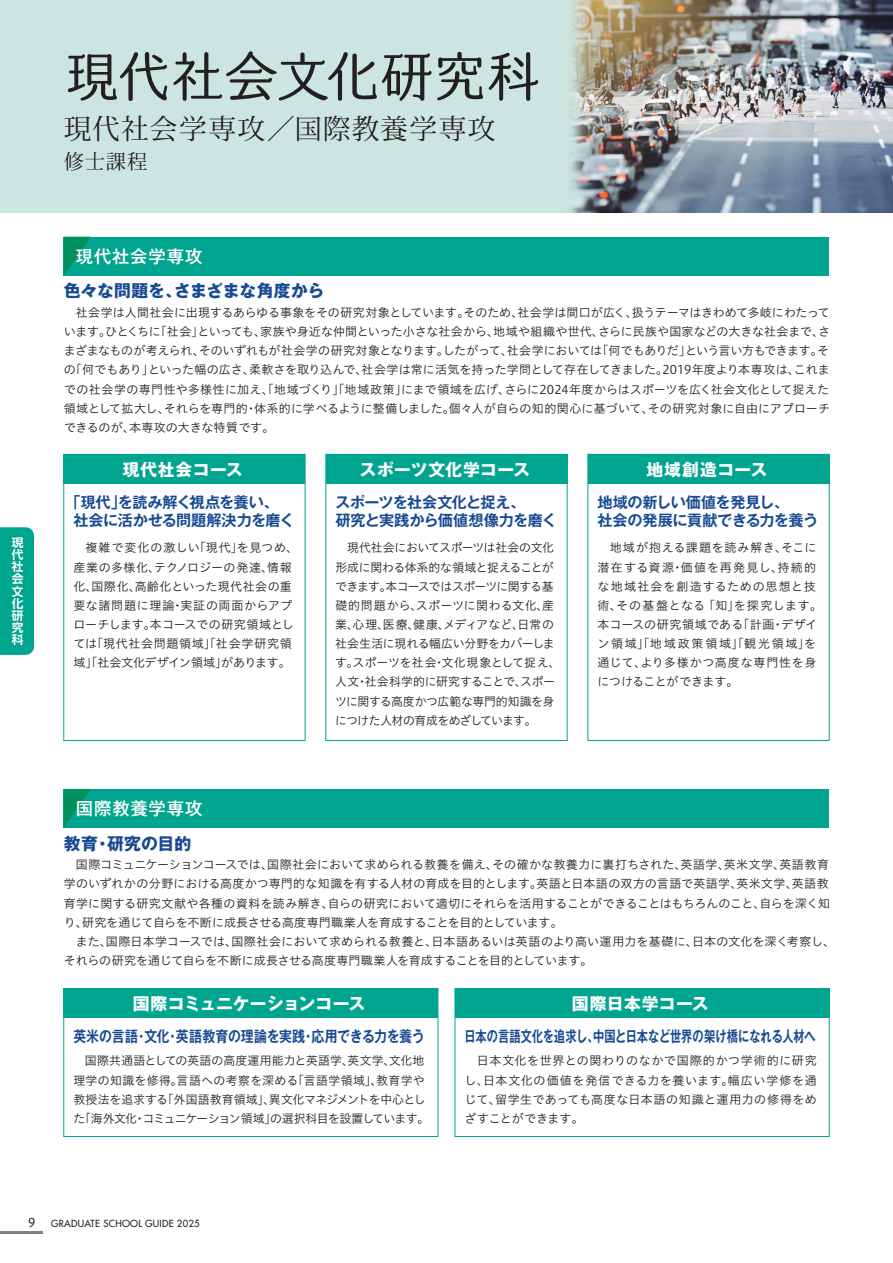
<style>
.page{position:relative;width:893px;height:1263px;background:#fff}
.page>*{position:absolute;margin:0;border:0;box-sizing:border-box;transform-origin:0 0}
.t1{font:55.35px "Hime Mincho Tomoegozen mini";letter-spacing:-.04em;color:#231f20}
.t2{font:27.75px "Koz Min Pro";letter-spacing:.045em;color:#231f20}
.t3{font:20.25px "Koz Min Pro";color:#231f20}
.t4{font:500 17.4px "Gothic MB101 Pro";letter-spacing:.05em;color:#fff}
.t5{font:700 16.8px "Gothic MB101 Pr 6";letter-spacing:.02em;color:#fff}
.t6{font:700 16.8px "Gothic MB101 Pr 6";color:#184a93}
.t7{font:700 16.8px "Gothic MB101 Pr 6";letter-spacing:-.015em;color:#fff}
.t8{font:700 16.8px "Gothic MB101 Pr 6";letter-spacing:.04em;color:#fff}
.t9{font:700 15.15px/18.1px "Gothic MB101 Pr 6 De";letter-spacing:-.015em;color:#184a93}
.t10{font:700 15.15px "Gothic MB101 Pr 6 De";letter-spacing:-.015em;color:#184a93;scale:.74 1}
.t11{font:700 15.15px "Gothic MB101 Pr 6 De";letter-spacing:-.015em;color:#184a93;scale:.85 1}
.t12{font:700 15.15px/18.1px "Gothic MB101 Pr 6 De";letter-spacing:-.04em;color:#184a93}
.t13{font:12px/19.2px "Hiragino UD Sans Std W3";letter-spacing:.01em;color:#231f20}
.t14{font:12px/19.2px "Hiragino UD Sans Std W3";letter-spacing:-.025em;color:#231f20}
.t15{font:12px/19.2px "Hiragino UD Sans Std W3";letter-spacing:.06em;color:#231f20}
.t16{font:12px/19.2px "Hiragino UD Sans Std W3";letter-spacing:.04em;color:#231f20}
.t17{font:12px "Hiragino UD Sans Std W4";color:#231f20}
.t18{font:700 11.7px/12.1px "UD Shin Go NT Pr 6 N De";color:#fff;text-align:justify}
.t19{font:9.6px "Futura";letter-spacing:.025em;color:#231f20}
</style>
<div class="page">
<div style="left:0;top:0;width:893px;height:213px;background:#cde5e0"></div>
<img style="left:570px;top:0;width:323px;height:213px">
<div style="left:63px;top:988px;width:375px;height:149px;border:1px solid #00a590"></div>
<div style="left:64px;top:789px;width:765px;height:39px;background:#00a590"></div>
<svg style="left:64px;top:789px;width:27px;height:38px"></svg>
<div style="left:64px;top:988px;width:374px;height:30px;background:#00a590"></div>
<div style="left:455px;top:988px;width:375px;height:149px;border:1px solid #00a590"></div>
<div style="left:455px;top:988px;width:374px;height:30px;background:#00a590"></div>
<div style="left:64px;top:237px;width:765px;height:38px;background:#00a590"></div>
<svg style="left:64px;top:237px;width:27px;height:38px"></svg>
<div style="left:63px;top:454px;width:242px;height:287px;border:1px solid #00a590"></div>
<div style="left:64px;top:454px;width:241px;height:30px;background:#00a590"></div>
<div style="left:325px;top:454px;width:242px;height:287px;border:1px solid #00a590"></div>
<div style="left:326px;top:454px;width:241px;height:30px;background:#00a590"></div>
<div style="left:587px;top:454px;width:243px;height:287px;border:1px solid #00a590"></div>
<div style="left:588px;top:454px;width:241px;height:30px;background:#00a590"></div>
<div style="left:0;top:527px;width:34px;height:128px;background:#00a590"></div>
<hr style="left:0;top:1231px;width:43px;height:2px;background:#808285">
<h1 class="t1" style="left:64px;top:49px;width:479px">現代社会文化研究科</h1>
<h2 class="t2" style="left:64px;top:109px;width:433px">現代社会学専攻／国際教養学専攻</h2>
<h3 class="t3" style="left:64px;top:147px;width:85px">修士課程</h3>
<h3 class="t4" style="left:76px;top:242px;width:128px">現代社会学専攻</h3>
<h3 class="t6" style="left:64px;top:277px;width:262px">色々な問題を、さまざまな角度から</h3>
<p class="t13" style="left:64px;top:302px;width:768px;text-align:justify">　社会学は人間社会に出現するあらゆる事象をその研究対象としています。そのため、社会学は間口が広く、扱うテーマはきわめて多岐にわたっています。ひとくちに「社会」といっても、家族や身近な仲間といった小さな社会から、地域や組織や世代、さらに民族や国家などの大きな社会まで、さまざまなものが考えられ、そのいずれもが社会学の研究対象となります。したがって、社会学においては「何でもありだ」という言い方もできます。その「何でもあり」といった幅の広さ、柔軟さを取り込んで、社会学は常に活気を持った学問として存在してきました。2019年度より本専攻は、これまでの社会学の専門性や多様性に加え、「地域づくり」「地域政策」にまで領域を広げ、さらに2024年度からはスポーツを広く社会文化として捉えた領域として拡大し、それらを専門的・体系的に学べるように整備しました。個々人が自らの知的関心に基づいて、その研究対象に自由にアプローチできるのが、本専攻の大きな特質です。</p>
<p class="t18" style="left:12px;top:536px;width:13px">現代社会文化研究科</p>
<h3 class="t5" style="left:123px;top:455px;width:122px">現代社会コース</h3>
<p class="t9" style="left:73px;top:492px;width:223px;text-indent:-8px">「現代」を読み解く視点を養い、社会に活かせる問題解決力を磨く</p>
<p class="t16" style="left:73px;top:538px;width:226px">　複雑で変化の激しい「現代」を見つめ、産業の多様化、テクノロジーの発達、情報化、国際化、高齢化といった現代社会の重要な諸問題に理論・実証の両面からアプローチします。本コースでの研究領域としては「現代社会問題領域」「社会学研究領域」「社会文化デザイン領域」があります。</p>
<h3 class="t4" style="left:76px;top:794px;width:128px">国際教養学専攻</h3>
<h3 class="t5" style="left:360px;top:455px;width:172px">スポーツ文化学コース</h3>
<p class="t12" style="left:335px;top:492px;width:223px">スポーツを社会文化と捉え、<br>研究と実践から価値想像力を磨く</p>
<p class="t14" style="left:335px;top:538px;width:227px">　現代社会においてスポーツは社会の文化形成に関わる体系的な領域と捉えることができます。本コースではスポーツに関する基礎的問題から、スポーツに関わる文化、産業、心理、医療、健康、メディアなど、日常の社会生活に現れる幅広い分野をカバーします。スポーツを社会・文化現象として捉え、人文・社会科学的に研究することで、スポーツに関する高度かつ広範な専門的知識を身につけた人材の育成をめざしています。</p>
<h3 class="t8" style="left:646px;top:455px;width:122px">地域創造コース</h3>
<p class="t9" style="left:597px;top:492px;width:222px">地域の新しい価値を発見し、<br>社会の発展に貢献できる力を養う</p>
<p class="t15" style="left:597px;top:538px;width:226px">　地域が抱える課題を読み解き、そこに潜在する資源・価値を再発見し、持続的な地域社会を創造するための思想と技術、その基盤となる 「知」を探究します。本コースの研究領域である「計画・デザイン領域」「地域政策領域」「観光領域」を通じて、より多様かつ高度な専門性を身につけることができます。</p>
<h3 class="t6" style="left:64px;top:829px;width:129px">教育・研究の目的</h3>
<p class="t13" style="left:64px;top:854px;width:773px">　国際コミュニケーションコースでは、国際社会において求められる教養を備え、その確かな教養力に裏打ちされた、英語学、英米文学、英語教育学のいずれかの分野における高度かつ専門的な知識を有する人材の育成を目的とします。英語と日本語の双方の言語で英語学、英米文学、英語教育学に関する研究文献や各種の資料を読み解き、自らの研究において適切にそれらを活用することができることはもちろんのこと、自らを深く知り、研究を通じて自らを不断に成長させる高度専門職業人を育成することを目的としています。<br>　また、国際日本学コースでは、国際社会において求められる教養と、日本語あるいは英語のより高い運用力を基礎に、日本の文化を深く考察し、それらの研究を通じて自らを不断に成長させる高度専門職業人を育成することを目的としています。</p>
<h3 class="t7" style="left:133px;top:989px;width:234px">国際コミュニケーションコース</h3>
<h3 class="t5" style="left:572px;top:989px;width:138px">国際日本学コース</h3>
<p class="t11" style="left:73px;top:1024px;width:415px">英米の言語・文化・英語教育の理論を実践・応用できる力を養う</p>
<p class="t10" style="left:465px;top:1024px;width:476px">日本の言語文化を追求し、中国と日本など世界の架け橋になれる人材へ</p>
<p class="t13" style="left:73px;top:1051px;width:357px">　国際共通語としての英語の高度運用能力と英語学、英文学、文化地理学の知識を修得。言語への考察を深める「言語学領域」、教育学や教授法を追求する「外国語教育領域」、異文化マネジメントを中心とした「海外文化・コミュニケーション領域」の選択科目を設置しています。</p>
<p class="t13" style="left:465px;top:1051px;width:354px;text-align:justify">　日本文化を世界との関わりのなかで国際的かつ学術的に研究し、日本文化の価値を発信できる力を養います。幅広い学修を通じて、留学生であっても高度な日本語の知識と運用力の修得をめざすことができます。</p>
<p class="t17" style="left:28px;top:1213px;width:9px">9</p>
<p class="t19" style="left:51px;top:1217px;width:150px">GRADUATE SCHOOL GUIDE 2025</p>
</div>
